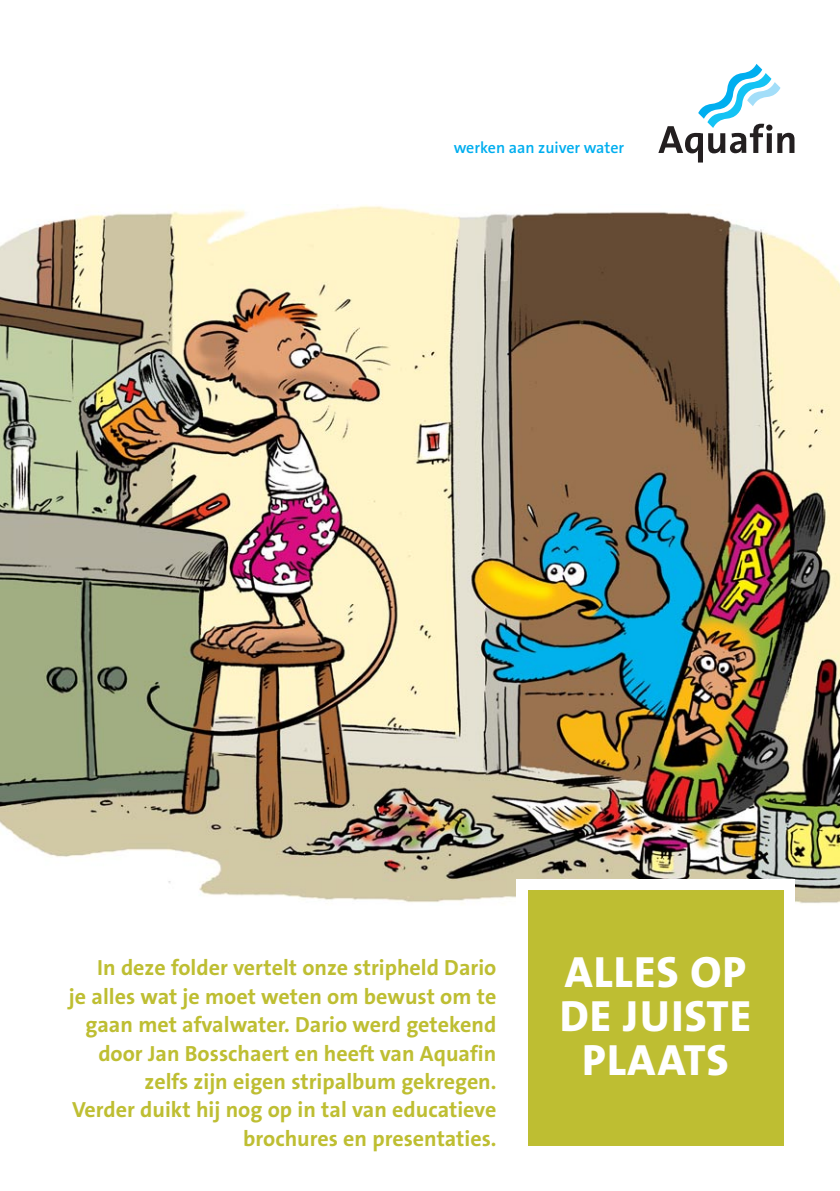
<style>
.page{position:relative;width:840px;height:1191px;background:#fff}
.page>*{position:absolute;margin:0;border:0;box-sizing:border-box;transform-origin:0 0}
.t1{font:44px/44px "The Sans LP8 Ex Bld";letter-spacing:.025em;color:#fff;text-align:center}
.t2{font:22px/28.4px "The Sans LP7 Bld";color:#bebe32;text-align:right}
.t3{font:16px "The Sans LP6 Se Bld";color:#00aeef}
</style>
<div class="page">
<img style="left:0;top:205px;width:839px;height:699px">
<div style="left:516px;top:879px;width:278px;height:266px;background:#fff"></div>
<div style="left:527px;top:890px;width:255px;height:255px;background:#bebe32"></div>
<svg style="left:658px;top:64px;width:136px;height:98px"></svg>
<p class="t3" style="left:453px;top:138px;width:172px">werken aan zuiver water</p>
<p class="t2" style="left:69px;top:954px;width:428px">In deze folder vertelt onze stripheld Dario<br>je alles wat je moet weten om bewust om te gaan met afvalwater. Dario werd getekend door Jan Bosschaert en heeft van Aquafin zelfs zijn eigen stripalbum gekregen.<br>Verder duikt hij nog op in tal van educatieve brochures en presentaties.</p>
<h1 class="t1" style="left:559px;top:950px;width:193px">ALLES OP<br>DE JUISTE<br>PLAATS</h1>
</div>
